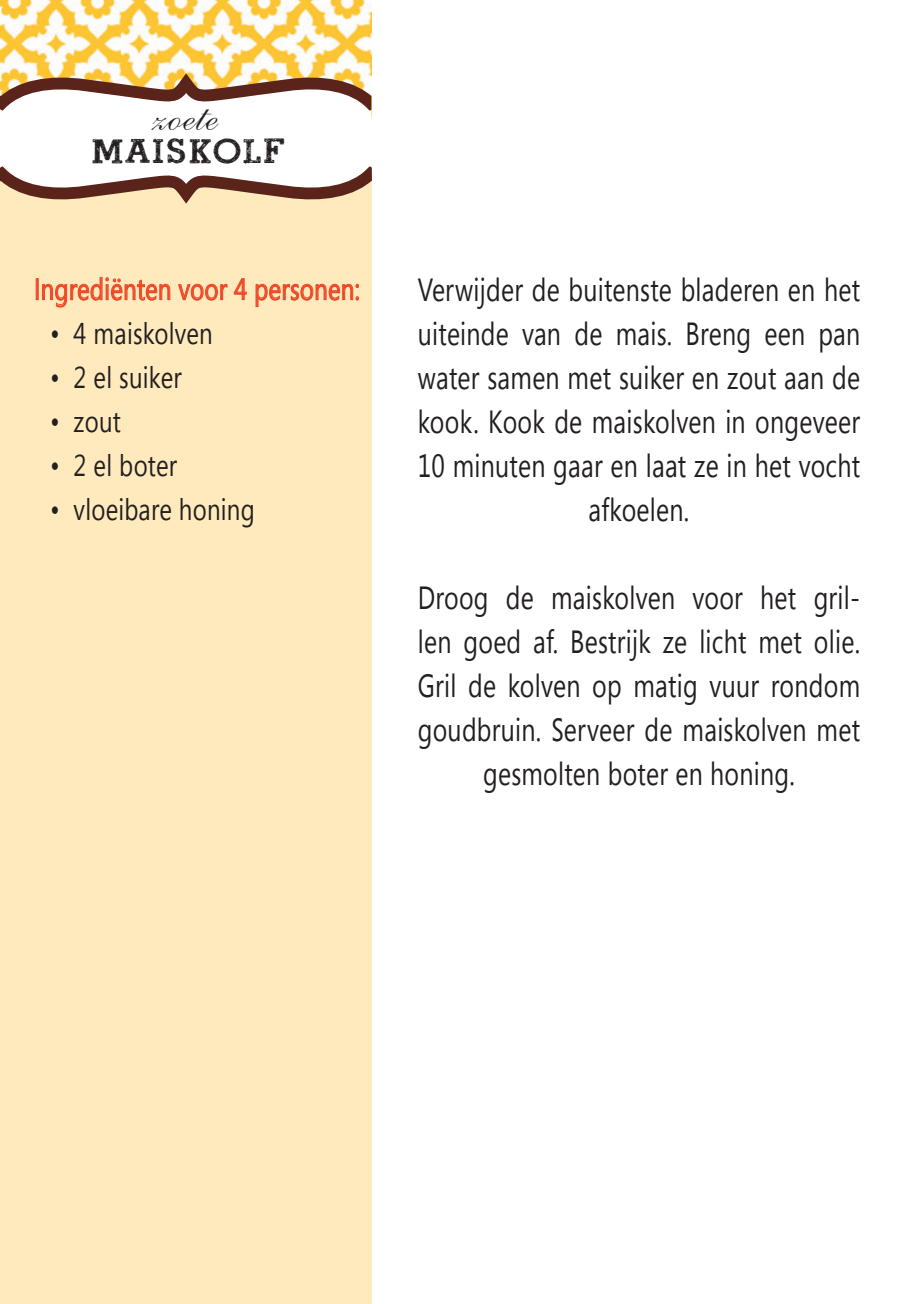
<style>
.page{position:relative;width:913px;height:1304px;background:#fff}
.page>*{position:absolute;margin:0;border:0;box-sizing:border-box;transform-origin:0 0}
.t1{font:44px "Shelley LT Std Script";letter-spacing:.01em;color:#231f20}
.t2{font:43.6px "ROADMOVIE";letter-spacing:.01em;color:#231f20}
.t3{font:32px/44px "Segoe UI";letter-spacing:.01em;color:#231f20;text-align:center;scale:.78 1}
.t4{font:30px "Segoe UI";letter-spacing:.01em;color:#231f20;scale:.8 1}
.t5{font:30px "Segoe UI";letter-spacing:.01em;color:#ef4827;scale:.8 1}
</style>
<div class="page">
<img style="left:0;top:0;width:372px;height:63px">
<div style="left:0;top:159px;width:372px;height:1145px;background:#feeabd"></div>
<svg style="left:0;top:63px;width:372px;height:141px"></svg>
<div style="left:36px;top:278px;width:3px;height:22px;border:1px solid #ef4827"></div>
<svg style="left:42px;top:277px;width:129px;height:30px"></svg>
<svg style="left:178px;top:284px;width:50px;height:17px"></svg>
<svg style="left:234px;top:278px;width:13px;height:22px"></svg>
<svg style="left:255px;top:283px;width:104px;height:24px"></svg>
<h1 class="t1" style="left:152px;top:90px;width:67px">zoete</h1>
<h2 class="t2" style="left:93px;top:128px;width:196px">maiskolf</h2>
<p class="t5" style="left:34px;top:268px;width:409px">Ingrediënten voor 4 personen:</p>
<p class="t4" style="left:50px;top:312px;width:205px">• 4 maiskolven</p>
<p class="t4" style="left:50px;top:356px;width:166px">• 2 el suiker</p>
<p class="t4" style="left:50px;top:400px;width:90px">• zout</p>
<p class="t4" style="left:50px;top:444px;width:161px">• 2 el boter</p>
<p class="t4" style="left:50px;top:488px;width:258px">• vloeibare honing</p>
<p class="t3" style="left:418px;top:267px;width:569px">Verwijder de buitenste bladeren en het uiteinde van de mais. Breng een pan water samen met suiker en zout aan de kook. Kook de maiskolven in ongeveer<br>10 minuten gaar en laat ze in het vocht afkoelen.</p>
<p class="t3" style="left:418px;top:575px;width:568px">Droog de maiskolven voor het gril&shy;len goed af. Bestrijk ze licht met olie.<br>Gril de kolven op matig vuur rondom goudbruin. Serveer de maiskolven met gesmolten boter en honing.</p>
</div>
